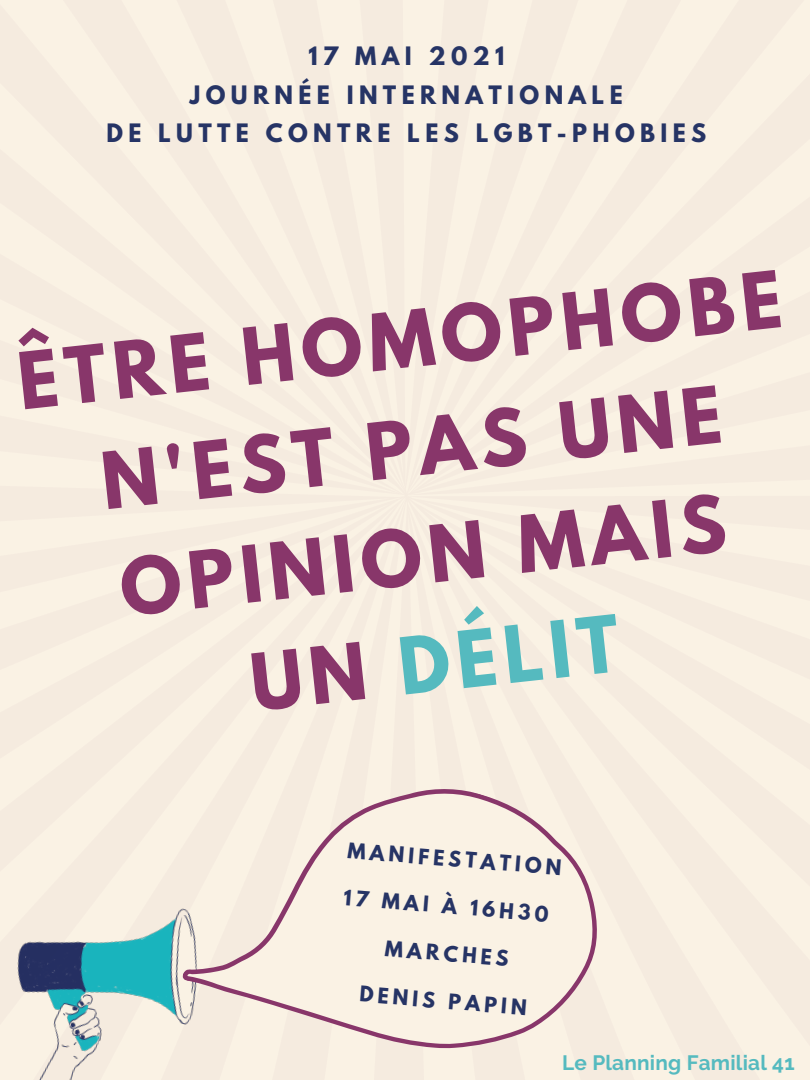
<style>
.page{position:relative;width:810px;height:1080px;background:#f7eee1}
.page>*{position:absolute;margin:0;border:0;box-sizing:border-box;transform-origin:0 0}
.t1{font:700 69.69px/108.3px "League Spartan";color:#88366a;text-align:center}
.t2{font:700 69.69px "League Spartan";color:#55babf}
.t3{font:700 22.5px "League Spartan";letter-spacing:.24em;color:#263465}
.t4{font:700 20.75px "Raleway";letter-spacing:.01em;color:#55babf}
.t5{font:700 19.06px "League Spartan";color:#263465}
.s1{color:#88366a}
</style>
<div class="page">
<img style="left:0;top:858px;width:181px;height:222px">
<div style="left:181px;top:727px;width:450px;height:353px;background:#faf2e4"></div>
<p class="t3" style="left:308px;top:44px;width:197px">17 MAI 2021</p>
<p class="t3" style="left:190px;top:83px;width:434px">JOURNÉE INTERNATIONALE</p>
<p class="t3" style="left:106px;top:122px;width:601px">DE LUTTE CONTRE LES LGBT-PHOBIES</p>
<p class="t1" style="left:13px;top:336px;width:769px;rotate:-6deg">ÊTRE HOMOPHOBE<br>N'EST PAS UNE<br>OPINION MAIS</p>
<p class="t2" style="left:247px;top:648px;width:371px;rotate:-6deg"><span class="s1">UN</span> DÉLIT</p>
<p class="t5" style="left:349px;top:840px;width:216px;rotate:5deg">MANIFESTATION</p>
<p class="t5" style="left:345px;top:887px;width:207px;rotate:5deg">17 MAI À 16H30</p>
<p class="t5" style="left:386px;top:938px;width:125px;rotate:5deg">MARCHES</p>
<p class="t5" style="left:361px;top:984px;width:169px;rotate:5deg">DENIS PAPIN</p>
<p class="t4" style="left:562px;top:1051px;width:234px">Le Planning Familial 41</p>
</div>
